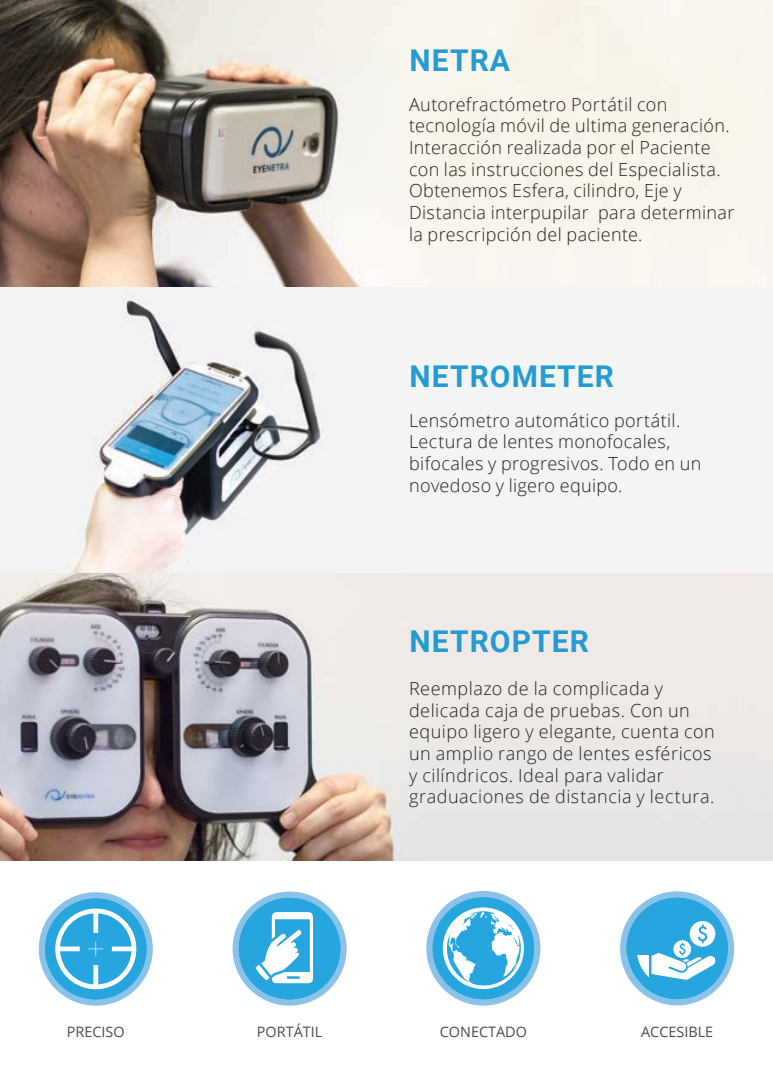
<style>
.page{position:relative;width:773px;height:1078px;background:#fff}
.page>*{position:absolute;margin:0;border:0;box-sizing:border-box;transform-origin:0 0}
.t1{font:700 30px "Roboto";letter-spacing:.035em;color:#249cd1}
.t2{font:300 18px/21.5px "Open Sans";letter-spacing:.02em;color:#231f20}
.t3{font:14.5px "Open Sans";color:#474b55}
</style>
<div class="page">
<img style="left:0;top:0;width:772px;height:287px">
<div style="left:0;top:287px;width:772px;height:287px;background:#f3f4f4"></div>
<img style="left:71px;top:294px;width:252px;height:279px">
<img style="left:0;top:573px;width:772px;height:287px">
<svg style="left:39px;top:892px;width:114px;height:113px"></svg>
<svg style="left:620px;top:891px;width:114px;height:114px"></svg>
<svg style="left:232px;top:891px;width:114px;height:114px"></svg>
<svg style="left:426px;top:891px;width:114px;height:114px"></svg>
<p class="t1" style="left:409px;top:39px;width:102px">NETRA</p>
<p class="t2" style="left:409px;top:93px;width:327px">Autorefractómetro Portátil con tecnología móvil de ultima generación.<br>Interacción realizada por el Paciente con las instrucciones del Especialista.<br>Obtenemos Esfera, cilindro, Eje y Distancia interpupilar para determinar la prescripción del paciente.</p>
<p class="t1" style="left:409px;top:355px;width:206px">NETROMETER</p>
<p class="t2" style="left:409px;top:409px;width:294px">Lensómetro automático portátil.<br>Lectura de lentes monofocales, bifocales y progresivos. Todo en un novedoso y ligero equipo.</p>
<p class="t1" style="left:409px;top:620px;width:181px">NETROPTER</p>
<p class="t2" style="left:409px;top:677px;width:307px">Reemplazo de la complicada y delicada caja de pruebas. Con un equipo ligero y elegante, cuenta con un amplio rango de lentes esféricos y cilíndricos. Ideal para validar graduaciones de distancia y lectura.</p>
<p class="t3" style="left:67px;top:1021px;width:59px">PRECISO</p>
<p class="t3" style="left:257px;top:1021px;width:67px">PORTÁTIL</p>
<p class="t3" style="left:440px;top:1021px;width:89px">CONECTADO</p>
<p class="t3" style="left:641px;top:1021px;width:74px">ACCESIBLE</p>
</div>
